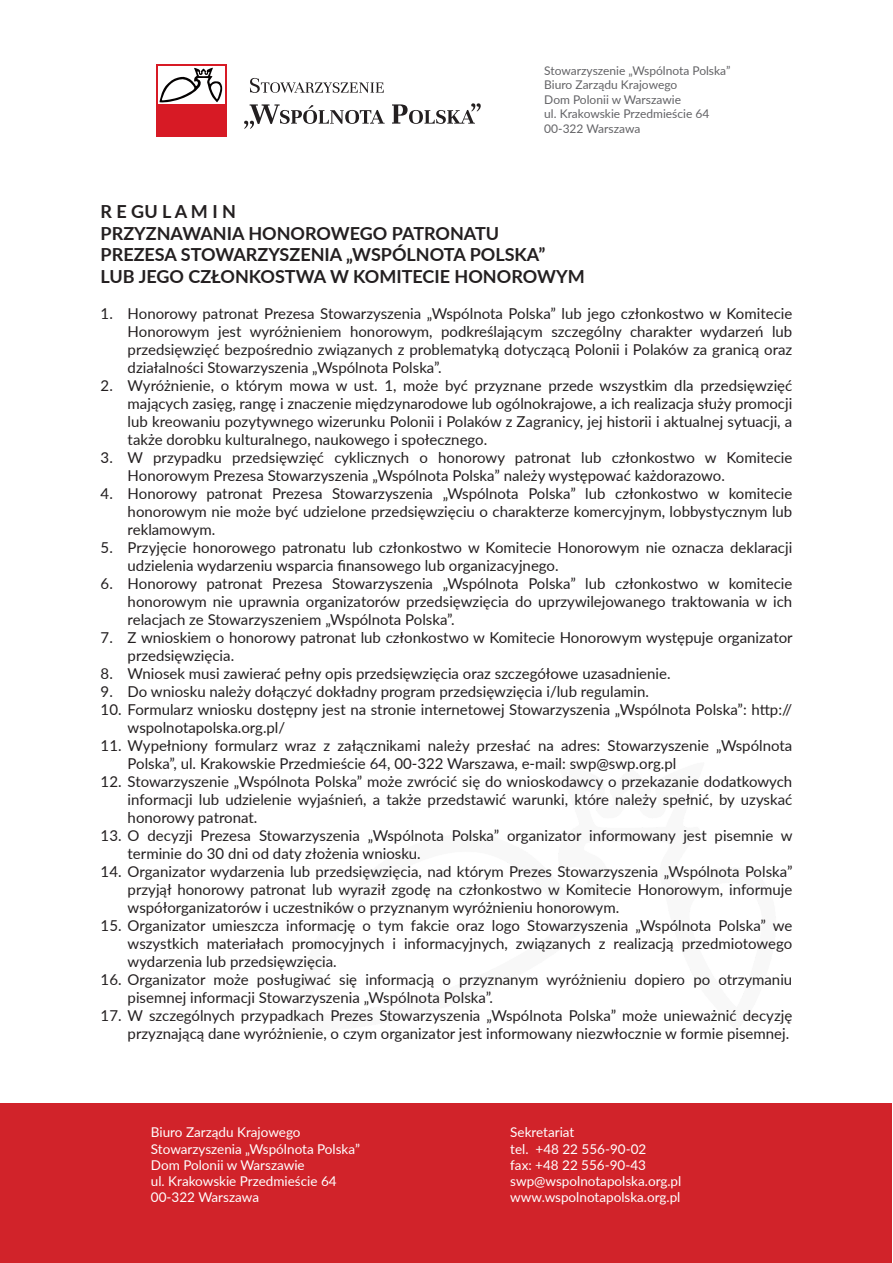
<style>
.page{position:relative;width:893px;height:1263px;background:#fff}
.page>*{position:absolute;margin:0;border:0;box-sizing:border-box;transform-origin:0 0}
.t1{font:700 18px/21.6px "Lato";color:#231f20}
.t2{font:15px/18px "Lato";color:#231f20;text-align:justify}
.t3{font:13.5px/16.2px "Lato";color:#fff}
.t4{font:12px/14.4px "Lato";color:#636366}
</style>
<div class="page">
<div style="left:156px;top:65px;width:71px;height:72px;background:#d71a25"></div>
<div style="left:158px;top:66px;width:67px;height:38px;background:#fff"></div>
<svg style="left:159px;top:68px;width:63px;height:35px"></svg>
<svg style="left:250px;top:78px;width:134px;height:15px"></svg>
<svg style="left:244px;top:104px;width:141px;height:25px"></svg>
<svg style="left:392px;top:103px;width:89px;height:21px"></svg>
<div style="left:1px;top:1103px;width:891px;height:160px;background:#d1232a"></div>
<p class="t4" style="left:544px;top:63px;width:188px">Stowarzyszenie „Wspólnota Polska”<br>Biuro Zarządu Krajowego<br>Dom Polonii w Warszawie<br>ul. Krakowskie Przedmieście 64<br>00-322 Warszawa</p>
<p class="t1" style="left:101px;top:200px;width:486px">R E GU L A M I N<br>PRZYZNAWANIA HONOROWEGO PATRONATU<br>PREZESA STOWARZYSZENIA „WSPÓLNOTA POLSKA”<br>LUB JEGO CZŁONKOSTWA W KOMITECIE HONOROWYM</p>
<p class="t2" style="left:128px;top:304px;width:666px;text-indent:-27px">1. Honorowy patronat Prezesa Stowarzyszenia „Wspólnota Polska” lub jego członkostwo w Komitecie Honorowym jest wyróżnieniem honorowym, podkreślającym szczególny charakter wydarzeń lub przedsięwzięć bezpośrednio związanych z problematyką dotyczącą Polonii i Polaków za granicą oraz działalności Stowarzyszenia „Wspólnota Polska”.</p>
<p class="t2" style="left:128px;top:376px;width:666px;text-indent:-27px">2. Wyróżnienie, o którym mowa w ust. 1, może być przyznane przede wszystkim dla przedsięwzięć mających zasięg, rangę i znaczenie międzynarodowe lub ogólnokrajowe, a ich realizacja służy promocji lub kreowaniu pozytywnego wizerunku Polonii i Polaków z Zagranicy, jej historii i aktualnej sytuacji, a także dorobku kulturalnego, naukowego i społecznego.</p>
<p class="t2" style="left:128px;top:448px;width:666px;text-indent:-27px">3. W przypadku przedsięwzięć cyklicznych o honorowy patronat lub członkostwo w Komitecie<br>Honorowym Prezesa Stowarzyszenia „Wspólnota Polska” należy występować każdorazowo.</p>
<p class="t2" style="left:128px;top:484px;width:666px;text-indent:-27px">4. Honorowy patronat Prezesa Stowarzyszenia „Wspólnota Polska” lub członkostwo w komitecie honorowym nie może być udzielone przedsięwzięciu o charakterze komercyjnym, lobbystycznym lub reklamowym.</p>
<p class="t2" style="left:128px;top:538px;width:666px;text-indent:-27px">5. Przyjęcie honorowego patronatu lub członkostwo w Komitecie Honorowym nie oznacza deklaracji udzielenia wydarzeniu wsparcia finansowego lub organizacyjnego.</p>
<p class="t2" style="left:128px;top:574px;width:666px;text-indent:-27px">6. Honorowy patronat Prezesa Stowarzyszenia „Wspólnota Polska” lub członkostwo w komitecie honorowym nie uprawnia organizatorów przedsięwzięcia do uprzywilejowanego traktowania w ich relacjach ze Stowarzyszeniem „Wspólnota Polska”.</p>
<p class="t2" style="left:128px;top:628px;width:666px;text-indent:-27px">7. Z wnioskiem o honorowy patronat lub członkostwo w Komitecie Honorowym występuje organizator przedsięwzięcia.</p>
<p class="t2" style="left:101px;top:664px;width:571px">8. Wniosek musi zawierać pełny opis przedsięwzięcia oraz szczegółowe uzasadnienie.</p>
<p class="t2" style="left:101px;top:682px;width:550px">9. Do wniosku należy dołączyć dokładny program przedsięwzięcia i/lub regulamin.</p>
<p class="t2" style="left:128px;top:700px;width:666px;text-indent:-27px">10. Formularz wniosku dostępny jest na stronie internetowej Stowarzyszenia „Wspólnota Polska”: http:// wspolnotapolska.org.pl/</p>
<p class="t2" style="left:128px;top:736px;width:666px;text-indent:-27px">11. Wypełniony formularz wraz z załącznikami należy przesłać na adres: Stowarzyszenie „Wspólnota<br>Polska”, ul. Krakowskie Przedmieście 64, 00-322 Warszawa, e-mail: swp@swp.org.pl</p>
<p class="t2" style="left:128px;top:772px;width:666px;text-indent:-27px">12. Stowarzyszenie „Wspólnota Polska” może zwrócić się do wnioskodawcy o przekazanie dodatkowych informacji lub udzielenie wyjaśnień, a także przedstawić warunki, które należy spełnić, by uzyskać honorowy patronat.</p>
<p class="t2" style="left:128px;top:826px;width:666px;text-indent:-27px">13. O decyzji Prezesa Stowarzyszenia „Wspólnota Polska” organizator informowany jest pisemnie w terminie do 30 dni od daty złożenia wniosku.</p>
<p class="t2" style="left:128px;top:862px;width:666px;text-indent:-27px">14. Organizator wydarzenia lub przedsięwzięcia, nad którym Prezes Stowarzyszenia „Wspólnota Polska” przyjął honorowy patronat lub wyraził zgodę na członkostwo w Komitecie Honorowym, informuje współorganizatorów i uczestników o przyznanym wyróżnieniu honorowym.</p>
<p class="t2" style="left:128px;top:916px;width:666px;text-indent:-27px">15. Organizator umieszcza informację o tym fakcie oraz logo Stowarzyszenia „Wspólnota Polska” we wszystkich materiałach promocyjnych i informacyjnych, związanych z realizacją przedmiotowego wydarzenia lub przedsięwzięcia.</p>
<p class="t2" style="left:128px;top:970px;width:666px;text-indent:-27px">16. Organizator może posługiwać się informacją o przyznanym wyróżnieniu dopiero po otrzymaniu pisemnej informacji Stowarzyszenia „Wspólnota Polska”.</p>
<p class="t2" style="left:101px;top:1006px;width:693px;text-align:right">17. W szczególnych przypadkach Prezes Stowarzyszenia „Wspólnota Polska” może unieważnić decyzję przyznającą dane wyróżnienie, o czym organizator jest informowany niezwłocznie w formie pisemnej.</p>
<p class="t3" style="left:151px;top:1124px;width:210px">Biuro Zarządu Krajowego<br>Stowarzyszenia „Wspólnota Polska”<br>Dom Polonii w Warszawie<br>ul. Krakowskie Przedmieście 64<br>00-322 Warszawa</p>
<p class="t3" style="left:510px;top:1124px;width:173px">Sekretariat<br>tel. +48 22 556-90-02<br>fax: +48 22 556-90-43 swp@wspolnotapolska.org.pl www.wspolnotapolska.org.pl</p>
</div>
